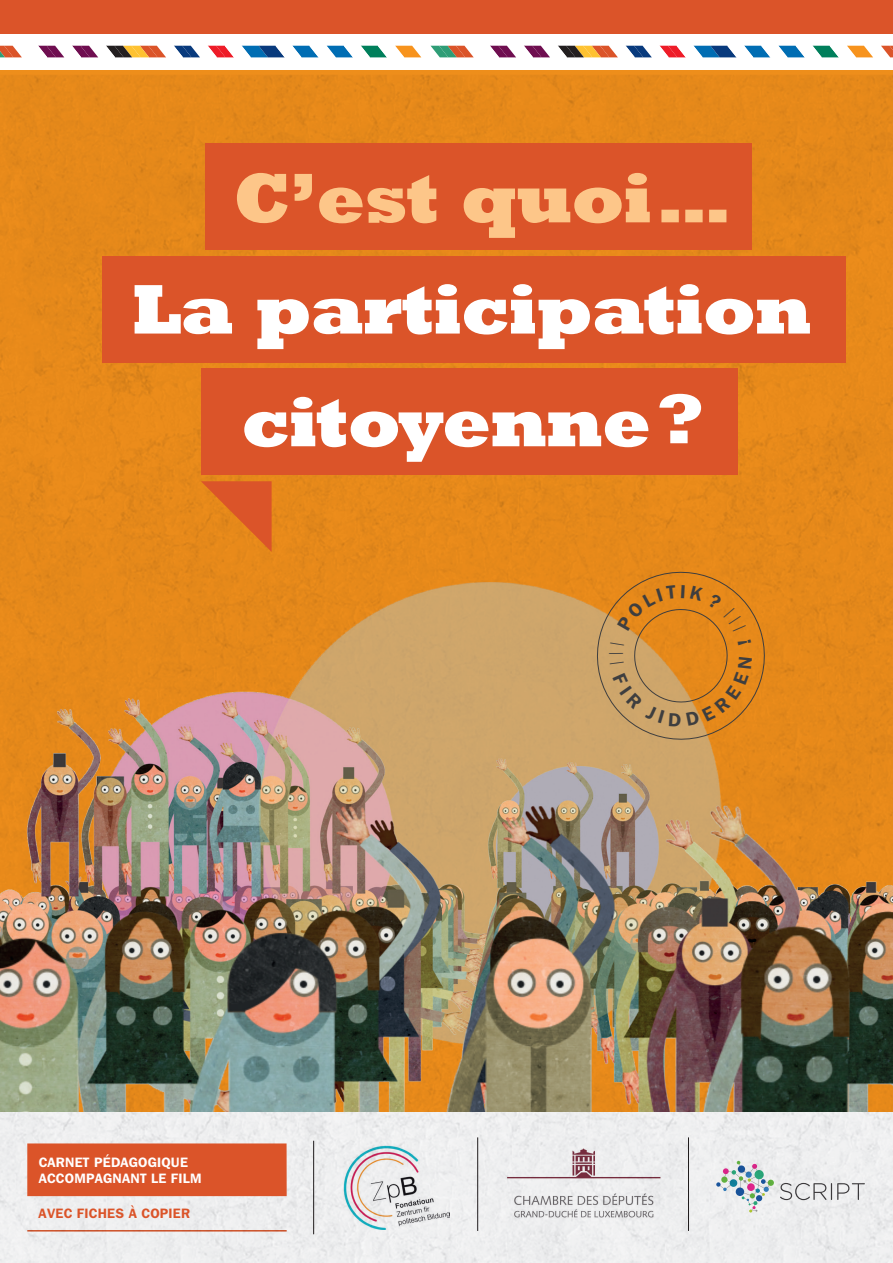
<style>
.page{position:relative;width:893px;height:1263px;background:#fff}
.page>*{position:absolute;margin:0;border:0;box-sizing:border-box;transform-origin:0 0}
.t1{font:800 71.25px/112.6px "Rockwell";letter-spacing:-.02em;color:#fff;text-align:center}
.t2{font:800 71.25px "Rockwell";letter-spacing:-.02em;color:#fdc689}
.t3{font:13.95px "Franklin Gothic IT Cby BT";color:#3e3e3f}
.t4{font:600 13.5px/16.2px "Franklin Gothic IT Cby BT";letter-spacing:.02em;color:#fff}
.t5{font:600 13.5px "Franklin Gothic IT Cby BT";letter-spacing:.02em;color:#db5429}
</style>
<div class="page">
<img style="left:0;top:70px;width:893px;height:1193px">
<img style="left:0;top:349px;width:893px;height:762px">
<div style="left:102px;top:256px;width:743px;height:106px;background:#db5429"></div>
<div style="left:205px;top:144px;width:547px;height:106px;background:#db5429"></div>
<div style="left:201px;top:369px;width:536px;height:106px;background:#db5429"></div>
<svg style="left:201px;top:481px;width:71px;height:71px;background:#e06e21"></svg>
<hr style="left:313px;top:1141px;width:1px;height:93px;background:#231f20">
<div style="left:0;top:0;width:893px;height:34px;background:#db5429"></div>
<div style="left:27px;top:1143px;width:260px;height:53px;background:#db5429"></div>
<hr style="left:27px;top:1230px;width:260px;height:1px;background:#db5429">
<svg style="left:0;top:46px;width:421px;height:11px"></svg>
<svg style="left:431px;top:46px;width:442px;height:11px"></svg>
<svg style="left:881px;top:46px;width:12px;height:11px"></svg>
<img style="left:505px;top:1139px;width:156px;height:87px">
<div style="left:333px;top:1136px;width:127px;height:102px;background:#eeeff0"></div>
<img style="left:344px;top:1145px;width:106px;height:85px">
<div style="left:707px;top:1157px;width:167px;height:59px;background:#edeeef"></div>
<svg style="left:716px;top:1161px;width:58px;height:51px"></svg>
<svg style="left:738px;top:1165px;width:7px;height:8px"></svg>
<svg style="left:780px;top:1183px;width:85px;height:17px"></svg>
<hr style="left:477px;top:1137px;width:1px;height:94px;background:#231f20">
<hr style="left:688px;top:1137px;width:1px;height:94px;background:#231f20">
<svg style="left:586px;top:561px;width:189px;height:189px;background:#da9035"></svg>
<h1 class="t2" style="left:233px;top:154px;width:498px">C’est quoi…</h1>
<h1 class="t1" style="left:132px;top:251px;width:681px">La participation citoyenne?</h1>
<p class="t4" style="left:39px;top:1154px;width:164px">CARNET PÉDAGOGIQUE<br>ACCOMPAGNANT LE FILM</p>
<p class="t5" style="left:39px;top:1205px;width:153px">AVEC FICHES À COPIER</p>
<p class="t3" style="left:626px;top:650px;width:8px;rotate:90deg">|</p>
</div>
